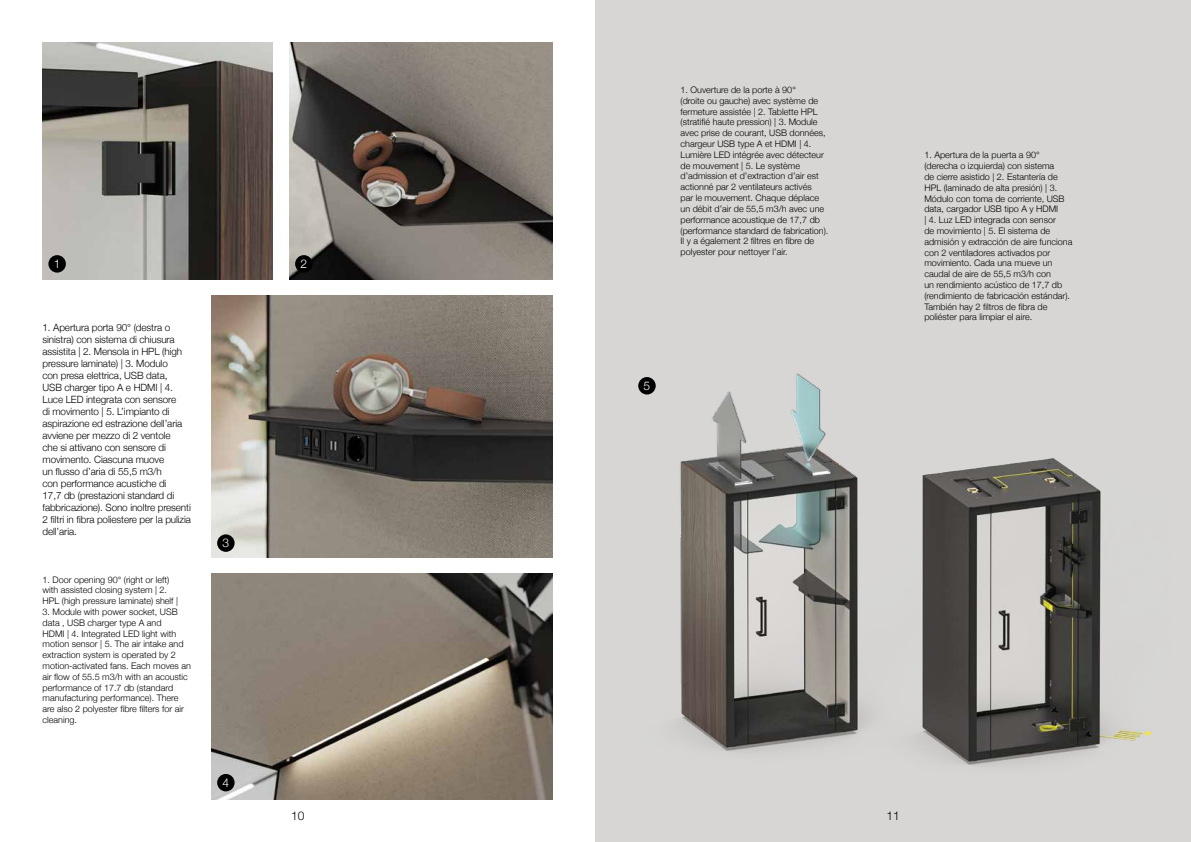
<style>
.page{position:relative;width:1191px;height:842px;background:#fff}
.page>*{position:absolute;margin:0;border:0;box-sizing:border-box;transform-origin:0 0}
.t1{font:300 12px "Helvetica Neue";color:#fff}
.t2{font:300 12px "Helvetica Neue";color:#000}
.t3{font:300 10px/12px "Helvetica Neue";letter-spacing:-.01em;color:#000}
.t4{font:300 9px/10.8px "Helvetica Neue";color:#000}
</style>
<div class="page">
<div style="left:595px;top:0;width:596px;height:842px;background:#d7d6d5"></div>
<img style="left:638px;top:373px;width:514px;height:393px">
<div style="left:638px;top:377px;width:17px;height:17px;background:#000;border-radius:50%"></div>
<img style="left:43px;top:43px;width:229px;height:236px">
<img style="left:211px;top:295px;width:342px;height:263px">
<img style="left:211px;top:574px;width:342px;height:225px">
<img style="left:289px;top:43px;width:264px;height:236px">
<div style="left:48px;top:255px;width:18px;height:18px;background:#000;border-radius:50%"></div>
<div style="left:295px;top:255px;width:17px;height:18px;background:#000;border-radius:50%"></div>
<div style="left:217px;top:534px;width:18px;height:18px;background:#000;border-radius:50%"></div>
<div style="left:217px;top:774px;width:18px;height:17px;background:#000;border-radius:50%"></div>
<h1 class="t1" style="left:54px;top:256px;width:8px">1</h1>
<h1 class="t1" style="left:300px;top:256px;width:8px">2</h1>
<p class="t3" style="left:43px;top:321px;width:150px">1. Apertura porta 90° (destra o sinistra) con sistema di chiusura assistita | 2. Mensola in HPL (high pressure laminate) | 3. Modulo<br>con presa elettrica, USB data,<br>USB charger tipo A e HDMI | 4.<br>Luce LED integrata con sensore<br>di movimento | 5. L’impianto di aspirazione ed estrazione dell’aria avviene per mezzo di 2 ventole<br>che si attivano con sensore di movimento. Ciascuna muove<br>un flusso d’aria di 55,5 m3/h<br>con performance acustiche di<br>17,7 db (prestazioni standard di fabbricazione). Sono inoltre presenti<br>2 filtri in fibra poliestere per la pulizia dell’aria.</p>
<p class="t4" style="left:43px;top:574px;width:137px">1. Door opening 90° (right or left) with assisted closing system | 2.<br>HPL (high pressure laminate) shelf |</p>
<p class="t4" style="left:43px;top:606px;width:150px">3. Module with power socket, USB data , USB charger type A and<br>HDMI | 4. Integrated LED light with motion sensor | 5. The air intake and extraction system is operated by 2 motion-activated fans. Each moves an air flow of 55.5 m3/h with an acoustic performance of 17.7 db (standard manufacturing performance). There are also 2 polyester fibre filters for air cleaning.</p>
<h1 class="t1" style="left:222px;top:535px;width:8px">3</h1>
<h1 class="t1" style="left:222px;top:775px;width:8px">4</h1>
<p class="t4" style="left:680px;top:84px;width:149px">1. Ouverture de la porte à 90°<br>(droite ou gauche) avec système de fermeture assistée | 2. Tablette HPL (stratifié haute pression) | 3. Module avec prise de courant, USB données, chargeur USB type A et HDMI | 4.<br>Lumière LED intégrée avec détecteur de mouvement | 5. Le système d’admission et d’extraction d’air est actionné par 2 ventilateurs activés<br>par le mouvement. Chaque déplace un débit d’air de 55,5 m3/h avec une performance acoustique de 17,7 db (performance standard de fabrication).<br>Il y a également 2 filtres en fibre de polyester pour nettoyer l’air.</p>
<h1 class="t1" style="left:643px;top:378px;width:8px">5</h1>
<h1 class="t2" style="left:291px;top:808px;width:15px">10</h1>
<h1 class="t2" style="left:886px;top:808px;width:15px">11</h1>
<p class="t4" style="left:924px;top:150px;width:149px">1. Apertura de la puerta a 90° (derecha o izquierda) con sistema<br>de cierre asistido | 2. Estantería de HPL (laminado de alta presión) | 3.<br>Módulo con toma de corriente, USB data, cargador USB tipo A y HDMI<br>| 4. Luz LED integrada con sensor<br>de movimiento | 5. El sistema de admisión y extracción de aire funciona con 2 ventiladores activados por movimiento. Cada una mueve un caudal de aire de 55,5 m3/h con<br>un rendimiento acústico de 17,7 db (rendimiento de fabricación estándar).<br>También hay 2 filtros de fibra de poliéster para limpiar el aire.</p>
</div>
